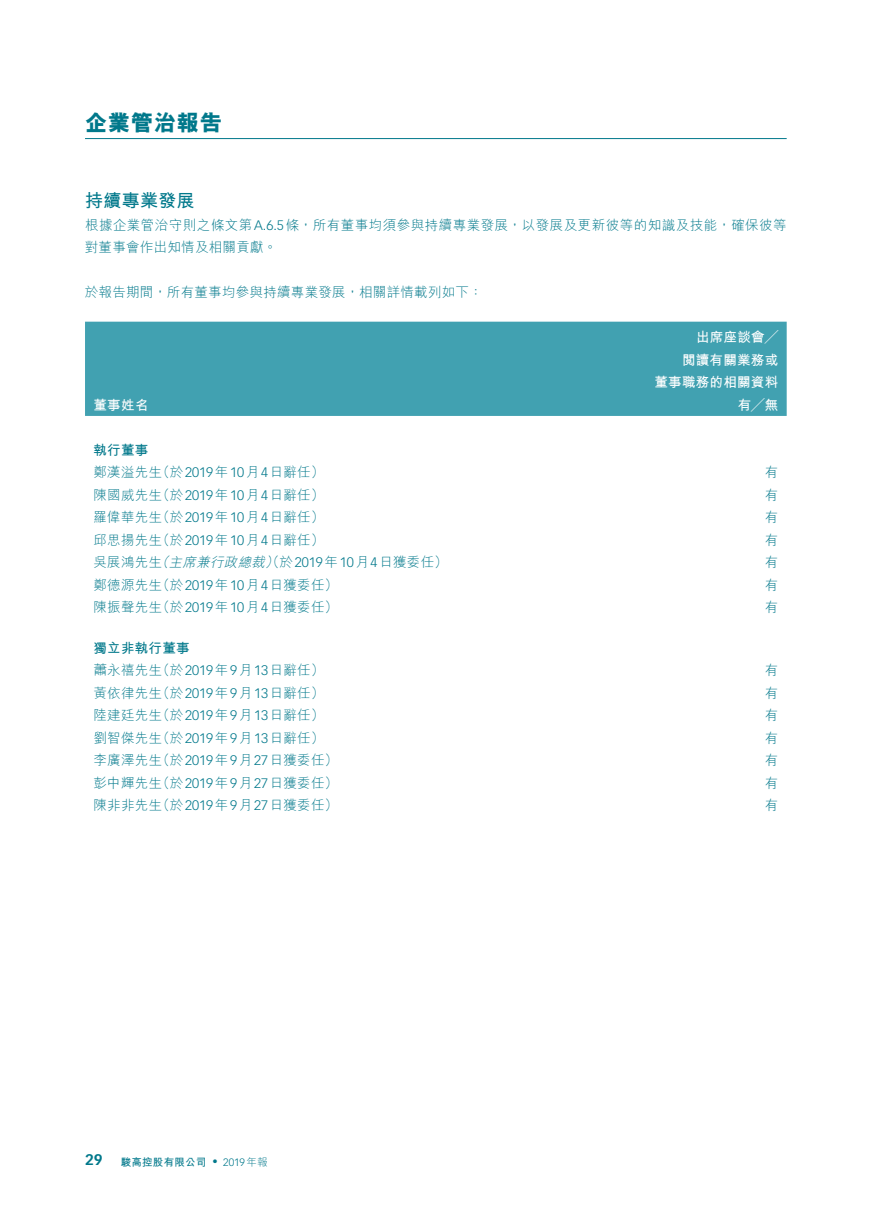
<style>
.page{position:relative;width:893px;height:1212px;background:#fff}
.page>*{position:absolute;margin:0;border:0;box-sizing:border-box;transform-origin:0 0}
.t1{font:800 22.5px "M Hei HK";letter-spacing:.02em;color:#00788b}
.t2{font:700 18px "M Hei HK";letter-spacing:.02em;color:#00788b}
.t3{font:700 15px "Vectora LT Std";color:#00788b}
.t4{font:300 13.5px/22.5px "M Hei HK";letter-spacing:.02em;color:#00788b}
.t5{font:700 13.5px/22.5px "M Hei HK";letter-spacing:.02em;color:#fff;text-align:right}
.t6{font:700 13.5px "M Hei HK";letter-spacing:.02em;color:#00788b}
.t7{font:italic 300 13.5px "M Hei HK";color:#00788b}
.t8{font:700 10.5px "M Hei HK";letter-spacing:.02em;color:#00788b}
.t9{font:300 10.5px "Vectora LT Std";color:#00788b}
.s1{font-family:"Vectora LT Std"}
.s2{font-style:italic}
.s3{font-family:"M Hei HK"}
</style>
<div class="page">
<hr style="left:85px;top:138px;width:702px;height:1px;background:#00788b">
<div style="left:85px;top:322px;width:702px;height:94px;background:#41a1b1"></div>
<h1 class="t1" style="left:85px;top:112px;width:139px">企業管治報告</h1>
<h2 class="t2" style="left:85px;top:188px;width:111px">持續專業發展</h2>
<p class="t4" style="left:85px;top:213px;width:703px">根據企業管治守則之條文第<span class="s1">A.6.5</span>條，所有董事均須參與持續專業發展，以發展及更新彼等的知識及技能，確保彼等對董事會作出知情及相關貢獻。</p>
<p class="t4" style="left:85px;top:281px;width:399px">於報告期間，所有董事均參與持續專業發展，相關詳情載列如下：</p>
<p class="t5" style="left:94px;top:393px;width:56px">董事姓名</p>
<p class="t5" style="left:654px;top:325px;width:125px">出席座談會╱<br>閱讀有關業務或<br>董事職務的相關資料有╱無</p>
<p class="t6" style="left:94px;top:440px;width:56px">執行董事</p>
<p class="t4" style="left:156px;top:461px;width:169px">（於<span class="s1">2019</span>年<span class="s1">10</span>月<span class="s1">4</span>日辭任）</p>
<p class="t4" style="left:94px;top:461px;width:70px">鄭漢溢先生</p>
<p class="t4" style="left:765px;top:461px;width:15px">有</p>
<p class="t4" style="left:156px;top:483px;width:169px">（於<span class="s1">2019</span>年<span class="s1">10</span>月<span class="s1">4</span>日辭任）</p>
<p class="t4" style="left:94px;top:483px;width:70px">陳國威先生</p>
<p class="t4" style="left:765px;top:483px;width:15px">有</p>
<p class="t4" style="left:156px;top:506px;width:169px">（於<span class="s1">2019</span>年<span class="s1">10</span>月<span class="s1">4</span>日辭任）</p>
<p class="t4" style="left:94px;top:506px;width:70px">羅偉華先生</p>
<p class="t4" style="left:765px;top:506px;width:15px">有</p>
<p class="t4" style="left:156px;top:528px;width:169px">（於<span class="s1">2019</span>年<span class="s1">10</span>月<span class="s1">4</span>日辭任）</p>
<p class="t4" style="left:94px;top:528px;width:70px">邱思揚先生</p>
<p class="t4" style="left:765px;top:528px;width:15px">有</p>
<p class="t7" style="left:155px;top:555px;width:18px">（</p>
<p class="t4" style="left:265px;top:551px;width:184px"><span class="s2">）</span>（於<span class="s1">2019</span>年<span class="s1">10</span>月<span class="s1">4</span>日獲委任）</p>
<p class="t7" style="left:169px;top:555px;width:100px">主席兼行政總裁</p>
<p class="t4" style="left:94px;top:551px;width:70px">吳展鴻先生</p>
<p class="t4" style="left:765px;top:551px;width:15px">有</p>
<p class="t4" style="left:156px;top:573px;width:183px">（於<span class="s1">2019</span>年<span class="s1">10</span>月<span class="s1">4</span>日獲委任）</p>
<p class="t4" style="left:94px;top:573px;width:70px">鄭德源先生</p>
<p class="t4" style="left:765px;top:573px;width:15px">有</p>
<p class="t4" style="left:156px;top:596px;width:183px">（於<span class="s1">2019</span>年<span class="s1">10</span>月<span class="s1">4</span>日獲委任）</p>
<p class="t4" style="left:94px;top:596px;width:70px">陳振聲先生</p>
<p class="t6" style="left:94px;top:638px;width:98px">獨立非執行董事</p>
<p class="t4" style="left:765px;top:596px;width:15px">有</p>
<p class="t4" style="left:94px;top:659px;width:70px">蕭永禧先生</p>
<p class="t4" style="left:156px;top:659px;width:169px">（於<span class="s1">2019</span>年<span class="s1">9</span>月<span class="s1">13</span>日辭任）</p>
<p class="t4" style="left:765px;top:659px;width:15px">有</p>
<p class="t4" style="left:156px;top:681px;width:169px">（於<span class="s1">2019</span>年<span class="s1">9</span>月<span class="s1">13</span>日辭任）</p>
<p class="t4" style="left:94px;top:681px;width:70px">黃依律先生</p>
<p class="t4" style="left:765px;top:681px;width:15px">有</p>
<p class="t4" style="left:156px;top:704px;width:169px">（於<span class="s1">2019</span>年<span class="s1">9</span>月<span class="s1">13</span>日辭任）</p>
<p class="t4" style="left:94px;top:704px;width:70px">陸建廷先生</p>
<p class="t4" style="left:765px;top:704px;width:15px">有</p>
<p class="t4" style="left:156px;top:726px;width:169px">（於<span class="s1">2019</span>年<span class="s1">9</span>月<span class="s1">13</span>日辭任）</p>
<p class="t4" style="left:94px;top:726px;width:70px">劉智傑先生</p>
<p class="t4" style="left:765px;top:726px;width:15px">有</p>
<p class="t4" style="left:156px;top:749px;width:183px">（於<span class="s1">2019</span>年<span class="s1">9</span>月<span class="s1">27</span>日獲委任）</p>
<p class="t4" style="left:94px;top:749px;width:70px">李廣澤先生</p>
<p class="t4" style="left:765px;top:749px;width:15px">有</p>
<p class="t4" style="left:156px;top:771px;width:183px">（於<span class="s1">2019</span>年<span class="s1">9</span>月<span class="s1">27</span>日獲委任）</p>
<p class="t4" style="left:94px;top:771px;width:70px">彭中輝先生</p>
<p class="t4" style="left:765px;top:771px;width:15px">有</p>
<p class="t4" style="left:156px;top:794px;width:183px">（於<span class="s1">2019</span>年<span class="s1">9</span>月<span class="s1">27</span>日獲委任）</p>
<p class="t4" style="left:94px;top:794px;width:70px">陳非非先生</p>
<p class="t4" style="left:765px;top:794px;width:15px">有</p>
<p class="t3" style="left:85px;top:1150px;width:19px">29</p>
<p class="t8" style="left:121px;top:1154px;width:87px">駿高控股有限公司</p>
<p class="t9" style="left:223px;top:1156px;width:46px">2019<span class="s3">年報</span></p>
<p class="t9" style="left:213px;top:1155px;width:7px">•</p>
</div>
